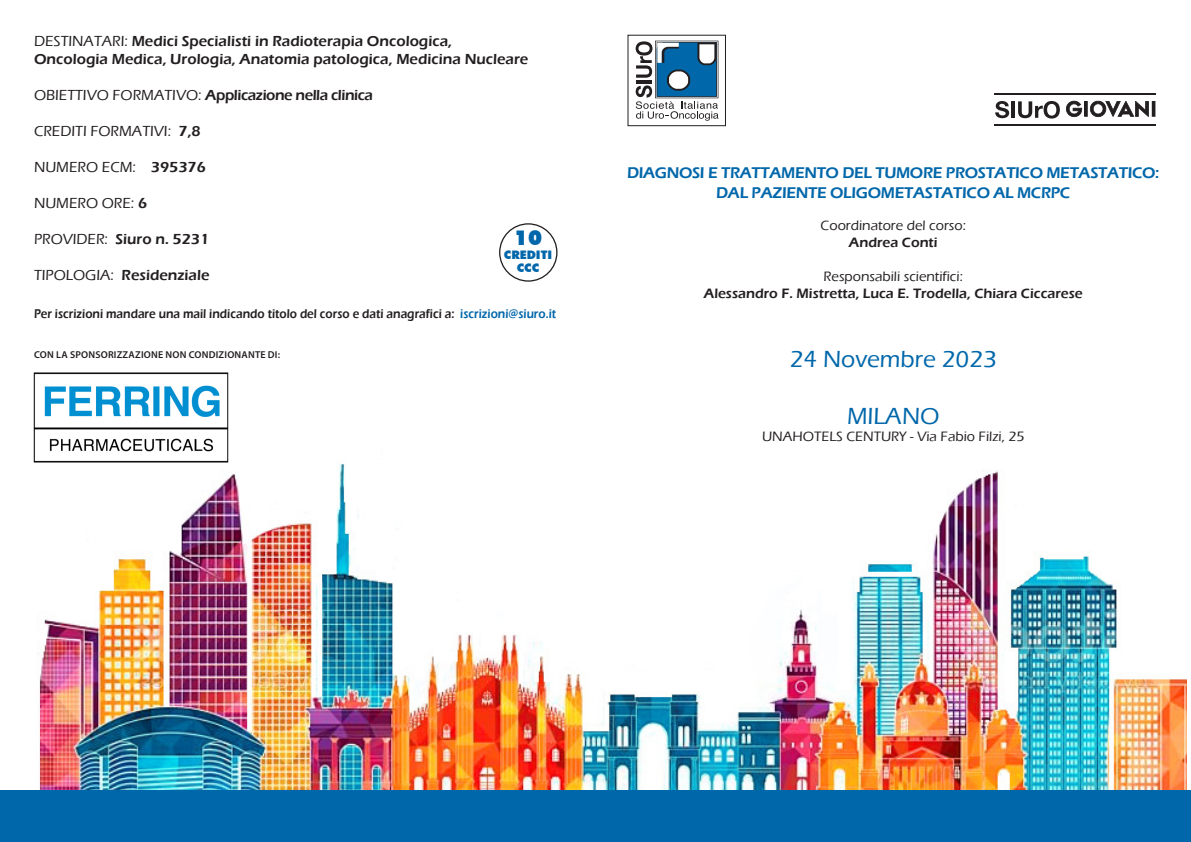
<style>
.page{position:relative;width:1191px;height:842px;background:#fff}
.page>*{position:absolute;margin:0;border:0;box-sizing:border-box;transform-origin:0 0}
.t1{font:500 24px "Eras ITC";color:#0067aa}
.t2{font:900 20.6px "Futura BT";color:#0067aa}
.t3{font:600 16px/20.4px "Eras ITC";letter-spacing:-.02em;color:#0067aa}
.t4{font:600 15px/18px "Eras ITC";color:#231f20}
.t5{font:500 15px "Eras ITC";color:#231f20}
.t6{font:600 15px "Eras ITC";letter-spacing:-.03em;color:#231f20}
.t7{font:500 14px "Eras ITC";color:#231f20}
.t8{font:600 14px "Eras ITC";color:#231f20}
.t9{font:600 13px "Eras ITC";color:#231f20;scale:.9 1}
.t10{font:900 11.8px/12.9px "Futura BT";color:#0067aa;text-align:center}
.t11{font:600 10px "Myriad Pro";letter-spacing:.02em;color:#231f20}
.s1{font-weight:500}
.s2{font-weight:600}
.s3{color:#0067aa}
</style>
<div class="page">
<img style="left:35px;top:464px;width:1151px;height:327px">
<div style="left:0;top:791px;width:1191px;height:51px;background:#0067aa"></div>
<img style="left:33px;top:372px;width:202px;height:98px">
<svg style="left:1066px;top:100px;width:89px;height:17px"></svg>
<svg style="left:995px;top:101px;width:14px;height:17px"></svg>
<hr style="left:1011px;top:101px;width:4px;height:17px;background:#231f20">
<svg style="left:1018px;top:101px;width:41px;height:18px"></svg>
<hr style="left:994px;top:124px;width:162px;height:2px;background:#231f20">
<hr style="left:994px;top:93px;width:162px;height:2px;background:#231f20">
<div style="left:627px;top:35px;width:99px;height:91px;border:1px solid #231f20"></div>
<svg style="left:635px;top:41px;width:83px;height:80px"></svg>
<div style="left:499px;top:223px;width:58px;height:59px;border:1px solid #231f20;border-radius:50%"></div>
<p class="t4" style="left:34px;top:32px;width:496px"><span class="s1">DESTINATARI:</span> Medici Specialisti in Radioterapia Oncologica,<br>Oncologia Medica, Urologia, Anatomia patologica, Medicina Nucleare</p>
<p class="t6" style="left:34px;top:86px;width:341px"><span class="s1">OBIETTIVO FORMATIVO:</span> Applicazione nella clinica</p>
<p class="t5" style="left:34px;top:123px;width:168px">CREDITI FORMATIVI: <span class="s2">7,8</span></p>
<p class="t5" style="left:34px;top:159px;width:173px">NUMERO ECM: <span class="s2">395376</span></p>
<p class="t5" style="left:34px;top:195px;width:115px">NUMERO ORE: <span class="s2">6</span></p>
<p class="t4" style="left:34px;top:230px;width:177px"><span class="s1">PROVIDER:</span> Siuro n. 5231</p>
<p class="t4" style="left:34px;top:266px;width:177px"><span class="s1">TIPOLOGIA:</span> Residenziale</p>
<h2 class="t2" style="left:514px;top:225px;width:30px">10</h2>
<p class="t10" style="left:504px;top:248px;width:50px">CREDITI<br>CCC</p>
<p class="t9" style="left:34px;top:306px;width:582px">Per iscrizioni mandare una mail indicando titolo del corso e dati anagrafici a: <span class="s3">iscrizioni@siuro.it</span></p>
<p class="t3" style="left:627px;top:162px;width:52px">Diagnos</p>
<p class="t3" style="left:700px;top:162px;width:198px">i e trattam ento del tumor</p>
<p class="t3" style="left:932px;top:162px;width:34px">e pros</p>
<p class="t3" style="left:716px;top:162px;width:445px;text-indent:269px">tatico metastatico: dal paziente oligom etastatico al mCRPC</p>
<p class="t7" style="left:820px;top:218px;width:147px">Coordinatore del corso:</p>
<p class="t8" style="left:849px;top:235px;width:90px">Andrea Conti</p>
<p class="t7" style="left:823px;top:268px;width:141px">Responsabili scientifici:</p>
<p class="t8" style="left:704px;top:285px;width:380px">Alessandro F. Mistretta, Luca E. Trodella, Chiara Ciccarese</p>
<p class="t11" style="left:34px;top:348px;width:247px">CON LA SPONSORIZZAZIONE NON CONDIZIONANTE DI:</p>
<h1 class="t1" style="left:789px;top:345px;width:208px">24 Novembre 2023</h1>
<h1 class="t1" style="left:847px;top:403px;width:94px">MILANO</h1>
<p class="t7" style="left:762px;top:428px;width:50px">Unahotels</p>
<p class="t7" style="left:846px;top:428px;width:19px">Centur</p>
<p class="t7" style="left:899px;top:428px;width:127px">y - Via Fabio Filzi, 25</p>
</div>
